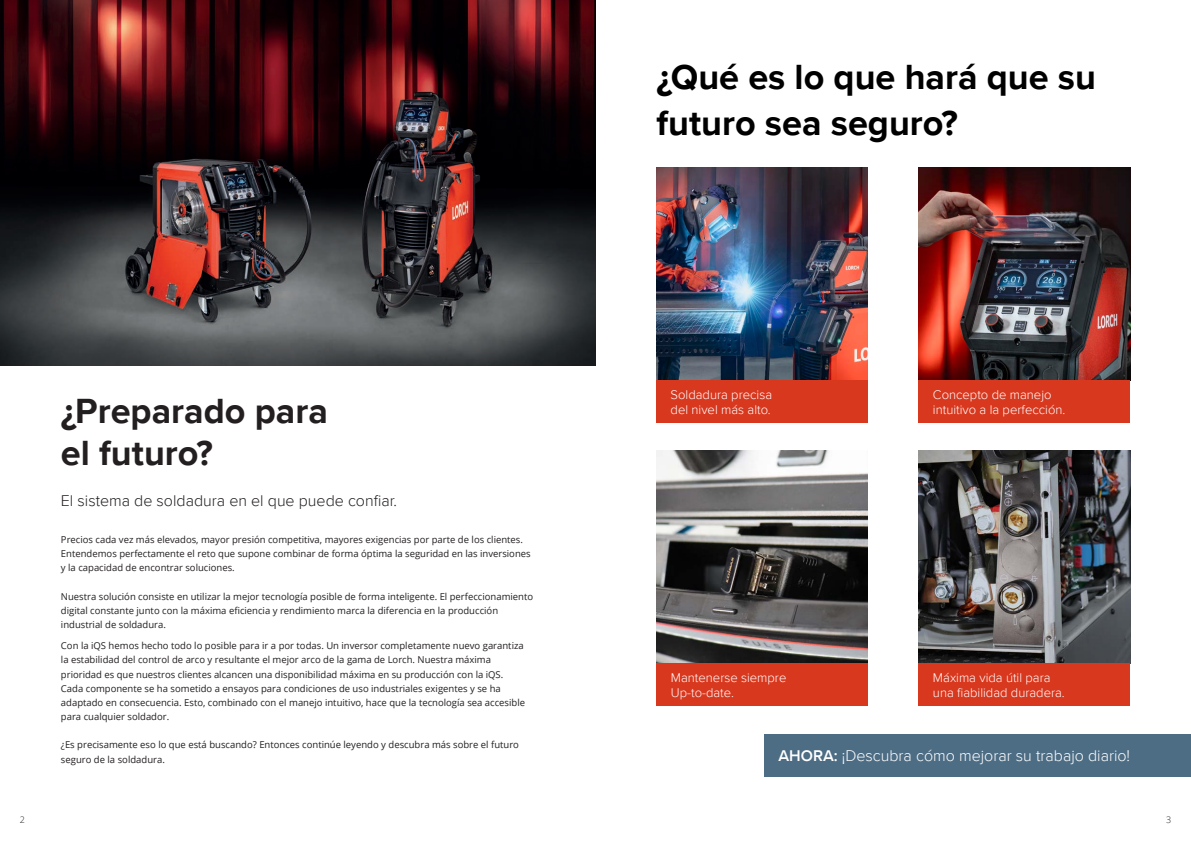
<style>
.page{position:relative;width:1191px;height:842px;background:#fff}
.page>*{position:absolute;margin:0;border:0;box-sizing:border-box;transform-origin:0 0}
.t1{font:700 36px/46px "Proxima Nova";color:#000}
.t2{font:700 36px "Proxima Nova";color:#231f20}
.t3{font:300 16px "Proxima Nova";color:#fff}
.t4{font:300 16px "Proxima Nova";color:#231f20}
.t5{font:300 13px "Proxima Nova";color:#fff}
.t6{font:9.5px/14.2px "Open Sans";color:#231f20}
.t7{font:300 9px "Open Sans";color:#231f20}
.s1{font-weight:600}
</style>
<div class="page">
<div style="left:656px;top:380px;width:211px;height:42px;background:#d8381e"></div>
<img style="left:0;top:0;width:595px;height:366px">
<img style="left:918px;top:451px;width:212px;height:212px">
<img style="left:918px;top:167px;width:212px;height:213px">
<img style="left:656px;top:167px;width:211px;height:213px">
<div style="left:764px;top:734px;width:427px;height:43px;background:#4d6d85"></div>
<img style="left:656px;top:451px;width:211px;height:212px">
<div style="left:918px;top:380px;width:212px;height:42px;background:#d8381e"></div>
<div style="left:656px;top:663px;width:211px;height:43px;background:#d8381e"></div>
<div style="left:918px;top:663px;width:212px;height:43px;background:#d8381e"></div>
<p class="t2" style="left:61px;top:384px;width:268px">¿Preparado para</p>
<p class="t2" style="left:61px;top:426px;width:153px">el futuro?</p>
<p class="t4" style="left:61px;top:489px;width:337px">El sistema de soldadura en el que puede confiar.</p>
<p class="t6" style="left:61px;top:532px;width:471px">Precios cada vez más elevados, mayor presión competitiva, mayores exigencias por parte de los clientes.<br>Entendemos perfectamente el reto que supone combinar de forma óptima la seguridad en las inversiones y la capacidad de encontrar soluciones.</p>
<p class="t6" style="left:61px;top:589px;width:474px">Nuestra solución consiste en utilizar la mejor tecnología posible de forma inteligente. El perfeccionamiento digital constante junto con la máxima eficiencia y rendimiento marca la diferencia en la producción</p>
<p class="t6" style="left:61px;top:617px;width:106px">industrial de soldadura.</p>
<p class="t6" style="left:61px;top:638px;width:464px">Con la iQS hemos hecho todo lo posible para ir a por todas. Un inversor completamente nuevo garantiza</p>
<p class="t6" style="left:61px;top:653px;width:431px">la estabilidad del control de arco y resultante el mejor arco de la gama de Lorch. Nuestra máxima</p>
<p class="t6" style="left:61px;top:667px;width:444px">prioridad es que nuestros clientes alcancen una disponibilidad máxima en su producción con la iQS.</p>
<p class="t6" style="left:61px;top:681px;width:441px">Cada componente se ha sometido a ensayos para condiciones de uso industriales exigentes y se ha</p>
<p class="t6" style="left:61px;top:695px;width:465px">adaptado en consecuencia. Esto, combinado con el manejo intuitivo, hace que la tecnología sea accesible para cualquier soldador.</p>
<p class="t6" style="left:61px;top:738px;width:459px">¿Es precisamente eso lo que está buscando? Entonces continúe leyendo y descubra más sobre el futuro seguro de la soldadura.</p>
<p class="t1" style="left:656px;top:54px;width:441px">¿Qué es lo que hará que su futuro sea seguro?</p>
<p class="t5" style="left:670px;top:385px;width:103px">Soldadura precisa</p>
<p class="t5" style="left:670px;top:400px;width:102px">del nivel más alto.</p>
<p class="t5" style="left:671px;top:668px;width:117px">Mantenerse siempre</p>
<p class="t5" style="left:671px;top:683px;width:64px">Up-to-date.</p>
<p class="t5" style="left:933px;top:385px;width:120px">Concepto de manejo</p>
<p class="t5" style="left:933px;top:400px;width:134px">intuitivo a la perfección.</p>
<p class="t5" style="left:933px;top:668px;width:119px">Máxima vida útil para</p>
<p class="t5" style="left:933px;top:683px;width:133px">una fiabilidad duradera.</p>
<p class="t3" style="left:778px;top:744px;width:353px"><span class="s1">AHORA:</span> ¡Descubra cómo mejorar su trabajo diario!</p>
<p class="t7" style="left:20px;top:813px;width:7px">2</p>
<p class="t7" style="left:1166px;top:813px;width:7px">3</p>
</div>
